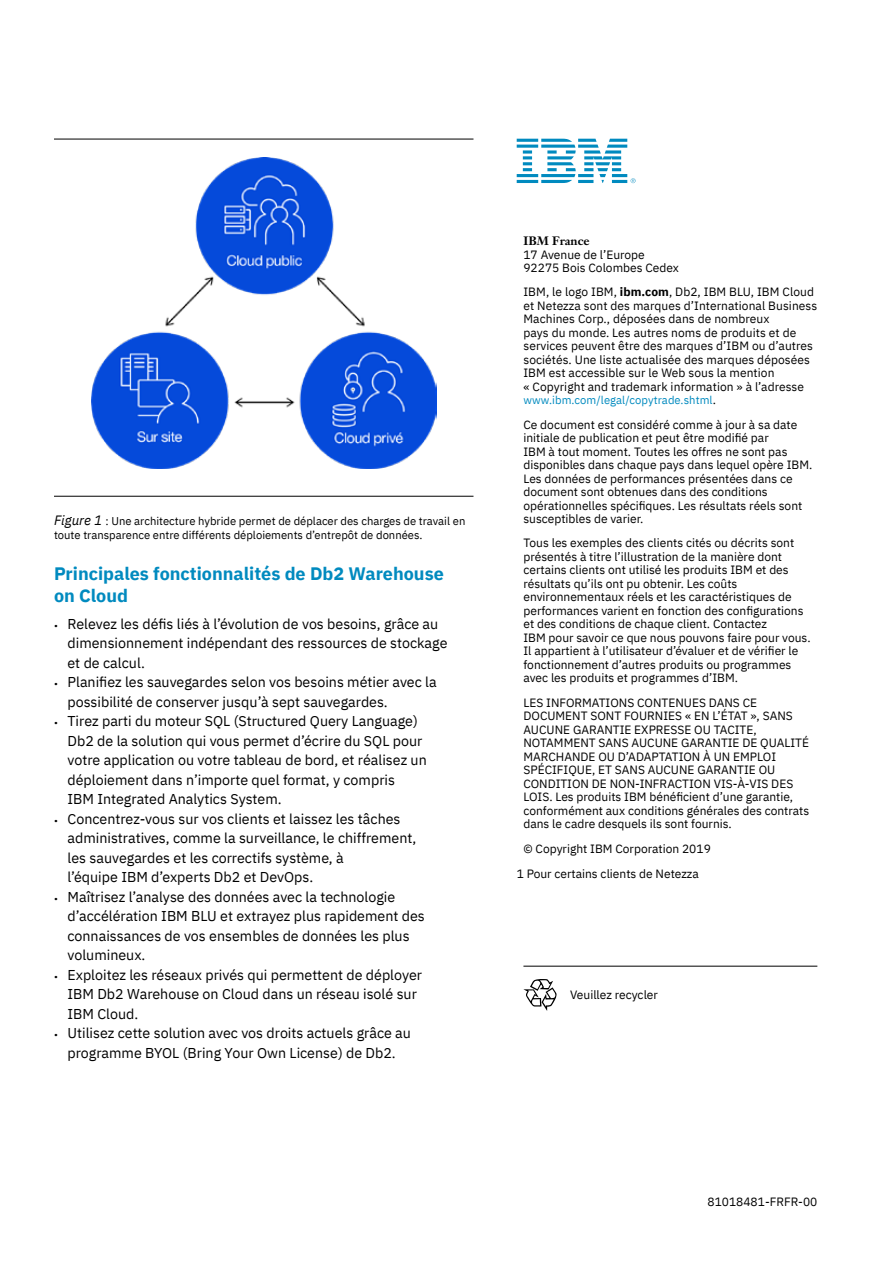
<style>
.page{position:relative;width:893px;height:1263px;background:#fff}
.page>*{position:absolute;margin:0;border:0;box-sizing:border-box;transform-origin:0 0}
.t1{font:700 18px/22.5px "IBM Plex Sans";color:#008abf}
.t2{font:14.25px/19.5px "IBM Plex Sans";color:#000}
.t3{font:12px/13.5px "IBM Plex Sans";color:#000}
.t4{font:700 12px "Janson Text LT Pro";color:#000}
.t5{font:11.25px/13.5px "IBM Plex Sans";color:#000}
.t6{font:11.25px "IBM Plex Sans";letter-spacing:.005em;color:#008abf}
.s1{font-style:italic;font-size:13.5px}
.s2{font-size:9.75px}
.s3{font-weight:700}
.s4{font-size:12px;color:#000}
</style>
<div class="page">
<hr style="left:523px;top:966px;width:294px;height:1px;background:#000">
<svg style="left:523px;top:979px;width:34px;height:32px"></svg>
<svg style="left:517px;top:139px;width:118px;height:44px"></svg>
<hr style="left:54px;top:496px;width:419px;height:1px;background:#000">
<hr style="left:54px;top:139px;width:419px;height:1px;background:#000">
<img style="left:91px;top:157px;width:345px;height:312px">
<p class="t5" style="left:54px;top:514px;width:413px"><span class="s1">Figure 1</span> : Une architecture hybride permet de déplacer des charges de travail en toute transparence entre différents déploiements d’entrepôt de données.</p>
<h1 class="t1" style="left:54px;top:561px;width:391px">Principales fonctionnalités de Db2 Warehouse on Cloud</h1>
<p class="t2" style="left:68px;top:613px;width:381px;text-indent:-14px"><span class="s2">•</span> Relevez les défis liés à l’évolution de vos besoins, grâce au dimensionnement indépendant des ressources de stockage et de calcul.</p>
<p class="t2" style="left:68px;top:671px;width:371px;text-indent:-14px"><span class="s2">•</span> Planifiez les sauvegardes selon vos besoins métier avec la possibilité de conserver jusqu’à sept sauvegardes.</p>
<p class="t2" style="left:68px;top:710px;width:361px;text-indent:-14px"><span class="s2">•</span> Tirez parti du moteur SQL (Structured Query Language)<br>Db2 de la solution qui vous permet d’écrire du SQL pour votre application ou votre tableau de bord, et réalisez un déploiement dans n’importe quel format, y compris<br>IBM Integrated Analytics System.</p>
<p class="t2" style="left:68px;top:808px;width:350px;text-indent:-14px"><span class="s2">•</span> Concentrez-vous sur vos clients et laissez les tâches administratives, comme la surveillance, le chiffrement, les sauvegardes et les correctifs système, à<br>l’équipe IBM d’experts Db2 et DevOps.</p>
<p class="t2" style="left:68px;top:886px;width:359px;text-indent:-14px"><span class="s2">•</span> Maîtrisez l’analyse des données avec la technologie d’accélération IBM BLU et extrayez plus rapidement des connaissances de vos ensembles de données les plus volumineux.</p>
<p class="t2" style="left:68px;top:964px;width:356px;text-indent:-14px"><span class="s2">•</span> Exploitez les réseaux privés qui permettent de déployer<br>IBM Db2 Warehouse on Cloud dans un réseau isolé sur<br>IBM Cloud.</p>
<p class="t2" style="left:54px;top:1022px;width:358px;text-align:center"><span class="s2">•</span> Utilisez cette solution avec vos droits actuels grâce au programme BYOL (Bring Your Own License) de Db2.</p>
<p class="t4" style="left:523px;top:233px;width:68px">IBM France</p>
<p class="t3" style="left:523px;top:246px;width:157px">17 Avenue de l’Europe<br>92275 Bois Colombes Cedex</p>
<p class="t3" style="left:523px;top:284px;width:295px">IBM, le logo IBM, <span class="s3">ibm.com</span>, Db2, IBM BLU, IBM Cloud et Netezza sont des marques d’International Business Machines Corp., déposées dans de nombreux<br>pays du monde. Les autres noms de produits et de services peuvent être des marques d’IBM ou d’autres sociétés. Une liste actualisée des marques déposées IBM est accessible sur le Web sous la mention<br>« Copyright and trademark information » à l’adresse</p>
<p class="t6" style="left:523px;top:392px;width:194px">www.ibm.com/legal/copytrade.shtml<span class="s4">.</span></p>
<p class="t3" style="left:523px;top:417px;width:290px">Ce document est considéré comme à jour à sa date initiale de publication et peut être modifié par<br>IBM à tout moment. Toutes les offres ne sont pas disponibles dans chaque pays dans lequel opère IBM.<br>Les données de performances présentées dans ce document sont obtenues dans des conditions opérationnelles spécifiques. Les résultats réels sont susceptibles de varier.</p>
<p class="t3" style="left:523px;top:535px;width:289px">Tous les exemples des clients cités ou décrits sont présentés à titre l’illustration de la manière dont certains clients ont utilisé les produits IBM et des résultats qu’ils ont pu obtenir. Les coûts environnementaux réels et les caractéristiques de performances varient en fonction des configurations et des conditions de chaque client. Contactez<br>IBM pour savoir ce que nous pouvons faire pour vous.<br>Il appartient à l’utilisateur d’évaluer et de vérifier le fonctionnement d’autres produits ou programmes avec les produits et programmes d’IBM.</p>
<p class="t3" style="left:523px;top:695px;width:287px">LES INFORMATIONS CONTENUES DANS CE DOCUMENT SONT FOURNIES « EN L’ÉTAT », SANS AUCUNE GARANTIE EXPRESSE OU TACITE, NOTAMMENT SANS AUCUNE GARANTIE DE QUALITÉ MARCHANDE OU D’ADAPTATION À UN EMPLOI SPÉCIFIQUE, ET SANS AUCUNE GARANTIE OU CONDITION DE NON-INFRACTION VIS-À-VIS DES LOIS. Les produits IBM bénéficient d’une garantie, conformément aux conditions générales des contrats dans le cadre desquels ils sont fournis.</p>
<p class="t3" style="left:517px;top:834px;width:196px;line-height:25.5px;text-indent:7px">© Copyright IBM Corporation 2019<br>1 Pour certains clients de Netezza</p>
<p class="t3" style="left:570px;top:986px;width:89px">Veuillez recycler</p>
<p class="t3" style="left:708px;top:1194px;width:111px">81018481-FRFR-00</p>
</div>
